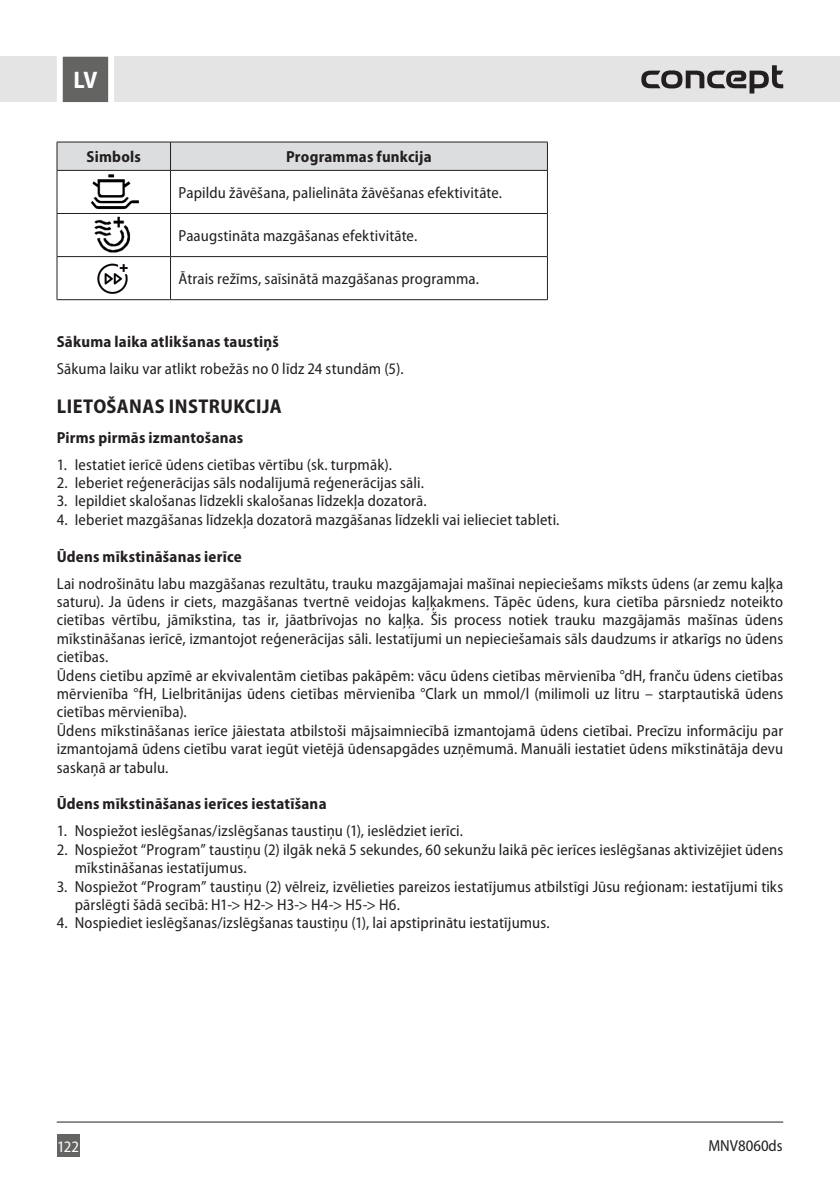
<style>
.page{position:relative;width:840px;height:1191px;background:#fff}
.page>*{position:absolute;margin:0;border:0;box-sizing:border-box;transform-origin:0 0}
.t1{font:700 semi-condensed 24px "Myriad Pro";color:#fff}
.t2{font:700 semi-condensed 20px "Myriad Pro";letter-spacing:.02em;color:#231f20}
.t3{font:semi-condensed 16px/18.4px "Myriad Pro";letter-spacing:.01em;color:#231f20}
.t4{font:700 semi-condensed 16px "Myriad Pro";letter-spacing:.015em;color:#231f20}
.t5{font:semi-condensed 16px "Myriad Pro";color:#fff}
</style>
<div class="page">
<div style="left:0;top:57px;width:839px;height:45px;background:#e4e4e4"></div>
<div style="left:57px;top:1134px;width:22px;height:23px;background:#646463"></div>
<svg style="left:54px;top:56px;width:63px;height:47px"></svg>
<hr style="left:57px;top:1121px;width:725px;height:1px;background:#231f20">
<svg style="left:641px;top:65px;width:141px;height:28px"></svg>
<hr style="left:57px;top:170px;width:113px;height:1px;background:#231f20">
<hr style="left:170px;top:170px;width:377px;height:1px;background:#231f20">
<hr style="left:546px;top:171px;width:1px;height:42px;background:#231f20">
<hr style="left:546px;top:214px;width:1px;height:42px;background:#231f20">
<hr style="left:546px;top:257px;width:1px;height:42px;background:#231f20">
<hr style="left:57px;top:213px;width:113px;height:1px;background:#231f20">
<hr style="left:170px;top:213px;width:377px;height:1px;background:#231f20">
<hr style="left:57px;top:256px;width:113px;height:1px;background:#231f20">
<hr style="left:170px;top:256px;width:377px;height:1px;background:#231f20">
<hr style="left:57px;top:299px;width:113px;height:1px;background:#231f20">
<hr style="left:170px;top:299px;width:377px;height:1px;background:#231f20">
<svg style="left:57px;top:142px;width:490px;height:28px"></svg>
<hr style="left:57px;top:171px;width:1px;height:42px;background:#231f20">
<hr style="left:170px;top:171px;width:1px;height:42px;background:#231f20">
<hr style="left:57px;top:214px;width:1px;height:42px;background:#231f20">
<hr style="left:170px;top:214px;width:1px;height:42px;background:#231f20">
<hr style="left:57px;top:257px;width:1px;height:42px;background:#231f20">
<hr style="left:170px;top:257px;width:1px;height:42px;background:#231f20">
<img style="left:91px;top:174px;width:48px;height:36px">
<img style="left:94px;top:216px;width:37px;height:37px">
<svg style="left:97px;top:264px;width:30px;height:30px"></svg>
<h1 class="t1" style="left:73px;top:67px;width:25px">LV</h1>
<p class="t4" style="left:86px;top:148px;width:56px">Simbols</p>
<p class="t4" style="left:286px;top:148px;width:147px">Programmas funkcija</p>
<p class="t3" style="left:178px;top:184px;width:325px">Papildu žāvēšana, palielināta žāvēšanas efektivitāte.</p>
<p class="t3" style="left:178px;top:227px;width:240px">Paaugstināta mazgāšanas efektivitāte.</p>
<p class="t3" style="left:178px;top:270px;width:302px">Ātrais režīms, saīsinātā mazgāšanas programma.</p>
<p class="t4" style="left:57px;top:333px;width:223px">Sākuma laika atlikšanas taustiņš</p>
<p class="t3" style="left:57px;top:360px;width:348px">Sākuma laiku var atlikt robežās no 0 līdz 24 stundām (5).</p>
<p class="t2" style="left:57px;top:395px;width:226px">LIETOŠANAS INSTRUKCIJA</p>
<p class="t4" style="left:57px;top:428px;width:188px">Pirms pirmās izmantošanas</p>
<p class="t3" style="left:57px;top:455px;width:336px">1. Iestatiet ierīcē ūdens cietības vērtību (sk. turpmāk).</p>
<p class="t3" style="left:57px;top:474px;width:368px">2. Ieberiet reģenerācijas sāls nodalījumā reģenerācijas sāli.</p>
<p class="t3" style="left:57px;top:492px;width:371px">3. Iepildiet skalošanas līdzekli skalošanas līdzekļa dozatorā.</p>
<p class="t3" style="left:57px;top:510px;width:504px">4. Ieberiet mazgāšanas līdzekļa dozatorā mazgāšanas līdzekli vai ielieciet tableti.</p>
<p class="t4" style="left:57px;top:547px;width:186px">Ūdens mīkstināšanas ierīce</p>
<p class="t3" style="left:57px;top:574px;width:727px">Lai nodrošinātu labu mazgāšanas rezultātu, trauku mazgājamajai mašīnai nepieciešams mīksts ūdens (ar zemu kaļķa saturu). Ja ūdens ir ciets, mazgāšanas tvertnē veidojas kaļķakmens. Tāpēc ūdens, kura cietība pārsniedz noteikto cietības vērtību, jāmīkstina, tas ir, jāatbrīvojas no kaļķa. Šis process notiek trauku mazgājamās mašīnas ūdens mīkstināšanas ierīcē, izmantojot reģenerācijas sāli. Iestatījumi un nepieciešamais sāls daudzums ir atkarīgs no ūdens cietības.<br>Ūdens cietību apzīmē ar ekvivalentām cietības pakāpēm: vācu ūdens cietības mērvienība °dH, franču ūdens cietības mērvienība °fH, Lielbritānijas ūdens cietības mērvienība °Clark un mmol/l (milimoli uz litru – starptautiskā ūdens cietības mērvienība).<br>Ūdens mīkstināšanas ierīce jāiestata atbilstoši mājsaimniecībā izmantojamā ūdens cietībai. Precīzu informāciju par izmantojamā ūdens cietību varat iegūt vietējā ūdensapgādes uzņēmumā. Manuāli iestatiet ūdens mīkstinātāja devu saskaņā ar tabulu.</p>
<p class="t4" style="left:57px;top:795px;width:271px">Ūdens mīkstināšanas ierīces iestatīšana</p>
<p class="t3" style="left:57px;top:822px;width:407px">1. Nospiežot ieslēgšanas/izslēgšanas taustiņu (1), ieslēdziet ierīci.</p>
<p class="t3" style="left:75px;top:840px;width:709px;text-indent:-18px">2. Nospiežot “Program” taustiņu (2) ilgāk nekā 5 sekundes, 60 sekunžu laikā pēc ierīces ieslēgšanas aktivizējiet ūdens mīkstināšanas iestatījumus.</p>
<p class="t3" style="left:75px;top:877px;width:709px;text-indent:-18px">3. Nospiežot “Program” taustiņu (2) vēlreiz, izvēlieties pareizos iestatījumus atbilstīgi Jūsu reģionam: iestatījumi tiks pārslēgti šādā secībā: H1-&gt; H2-&gt; H3-&gt; H4-&gt; H5-&gt; H6.</p>
<p class="t3" style="left:57px;top:914px;width:494px">4. Nospiediet ieslēgšanas/izslēgšanas taustiņu (1), lai apstiprinātu iestatījumus.</p>
<p class="t5" style="left:57px;top:1138px;width:24px">122</p>
<p class="t3" style="left:708px;top:1136px;width:76px">MNV8060ds</p>
</div>
